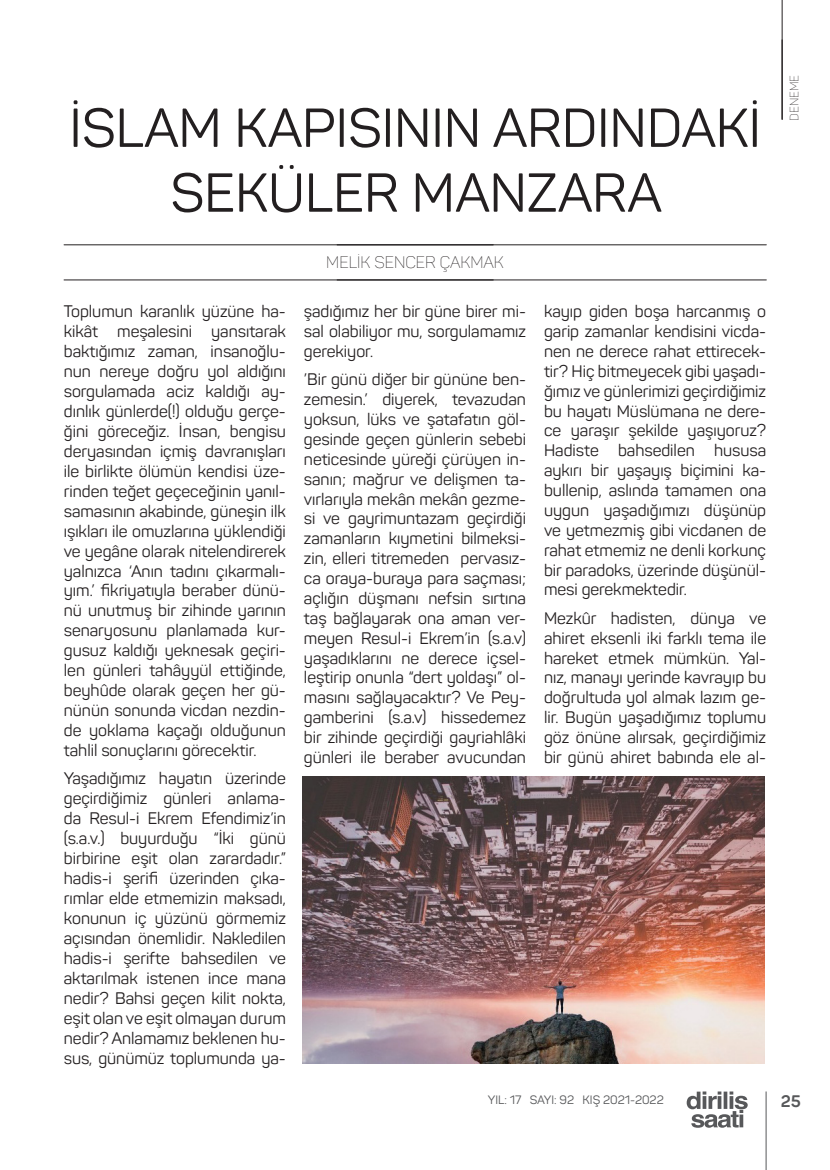
<style>
.page{position:relative;width:830px;height:1170px;background:#fff}
.page>*{position:absolute;margin:0;border:0;box-sizing:border-box;transform-origin:0 0}
.t1{font:54px/64.8px "Panton";color:#231f20;text-align:center}
.t2{font:16.5px/19.8px "Panton";color:#231f20;text-align:justify}
.t3{font:200 16.5px "Panton";color:#231f20}
.t4{font:700 16.5px "Panton";color:#57585a}
.t5{font:12px "Panton";color:#57585a}
.t6{font:200 12px "Panton";color:#231f20}
</style>
<div class="page">
<hr style="left:765px;top:1091px;width:1px;height:78px;background:#57585a">
<svg style="left:686px;top:1091px;width:61px;height:36px"></svg>
<img style="left:302px;top:776px;width:462px;height:287px">
<hr style="left:64px;top:280px;width:702px;height:1px;background:#231f20">
<hr style="left:64px;top:244px;width:702px;height:1px;background:#231f20">
<hr style="left:337px;top:279px;width:156px;height:1px;background:#231f20">
<hr style="left:781px;top:0;width:1px;height:119px;background:#231f20">
<p class="t1" style="left:69px;top:95px;width:692px">İSLAM KAPISININ ARDINDAKİ<br>SEKÜLER MANZARA</p>
<p class="t2" style="left:64px;top:301px;width:223px">Toplumun karanlık yüzüne ha&shy;kikât meşalesini yansıtarak baktığımız zaman, insanoğlu&shy;nun nereye doğru yol aldığını sorgulamada aciz kaldığı ay&shy;dınlık günlerde(!) olduğu gerçe&shy;ğini göreceğiz. İnsan, bengisu deryasından içmiş davranışları ile birlikte ölümün kendisi üze&shy;rinden teğet geçeceğinin yanıl&shy;samasının akabinde, güneşin ilk ışıkları ile omuzlarına yüklendiği ve yegâne olarak nitelendirerek yalnızca ‘Anın tadını çıkarmalı&shy;yım.’ fikriyatıyla beraber dünü&shy;nü unutmuş bir zihinde yarının senaryosunu planlamada kur&shy;gusuz kaldığı yeknesak geçiri&shy;len günleri tahâyyül ettiğinde, beyhûde olarak geçen her gü&shy;nünün sonunda vicdan nezdin&shy;de yoklama kaçağı olduğunun tahlil sonuçlarını görecektir.</p>
<p class="t2" style="left:64px;top:768px;width:223px">Yaşadığımız hayatın üzerinde geçirdiğimiz günleri anlama&shy;da Resul-i Ekrem Efendimiz’in (s.a.v.) buyurduğu “İki günü birbirine eşit olan zarardadır.” hadis-i şerifi üzerinden çıka&shy;rımlar elde etmemizin maksadı, konunun iç yüzünü görmemiz açısından önemlidir. Nakledilen hadis-i şerifte bahsedilen ve aktarılmak istenen ince mana nedir? Bahsi geçen kilit nokta, eşit olan ve eşit olmayan durum nedir? Anlamamız beklenen hu&shy;sus, günümüz toplumunda ya-</p>
<p class="t3" style="left:326px;top:252px;width:179px">MELİK SENCER ÇAKMAK</p>
<p class="t2" style="left:304px;top:301px;width:223px">şadığımız her bir güne birer mi&shy;sal olabiliyor mu, sorgulamamız gerekiyor.</p>
<p class="t2" style="left:304px;top:369px;width:223px">’Bir günü diğer bir gününe ben&shy;zemesin.’ diyerek, tevazudan yoksun, lüks ve şatafatın göl&shy;gesinde geçen günlerin sebebi neticesinde yüreği çürüyen in&shy;sanın; mağrur ve delişmen ta&shy;vırlarıyla mekân mekân gezme&shy;si ve gayrimuntazam geçirdiği zamanların kıymetini bilmeksi&shy;zin, elleri titremeden pervasız&shy;ca oraya-buraya para saçması; açlığın düşmanı nefsin sırtına taş bağlayarak ona aman ver&shy;meyen Resul-i Ekrem’in (s.a.v) yaşadıklarını ne derece içsel&shy;leştirip onunla “dert yoldaşı” ol&shy;masını sağlayacaktır? Ve Pey&shy;gamberini (s.a.v) hissedemez bir zihinde geçirdiği gayriahlâki günleri ile beraber avucundan</p>
<p class="t2" style="left:543px;top:301px;width:223px">kayıp giden boşa harcanmış o garip zamanlar kendisini vicda&shy;nen ne derece rahat ettirecek&shy;tir? Hiç bitmeyecek gibi yaşadı&shy;ğımız ve günlerimizi geçirdiğimiz bu hayatı Müslümana ne dere&shy;ce yaraşır şekilde yaşıyoruz?<br>Hadiste bahsedilen hususa aykırı bir yaşayış biçimini ka&shy;bullenip, aslında tamamen ona uygun yaşadığımızı düşünüp ve yetmezmiş gibi vicdanen de rahat etmemiz ne denli korkunç bir paradoks, üzerinde düşünül&shy;mesi gerekmektedir.</p>
<p class="t2" style="left:543px;top:608px;width:223px">Mezkûr hadisten, dünya ve ahiret eksenli iki farklı tema ile hareket etmek mümkün. Yal&shy;nız, manayı yerinde kavrayıp bu doğrultuda yol almak lazım ge&shy;lir. Bugün yaşadığımız toplumu göz önüne alırsak, geçirdiğimiz bir günü ahiret babında ele al-</p>
<p class="t6" style="left:786px;top:121px;width:47px;rotate:-90deg">DENEME</p>
<p class="t5" style="left:487px;top:1091px;width:177px">YIL: 17 SAYI: 92 KIŞ 2021-2022</p>
<p class="t4" style="left:780px;top:1090px;width:21px">25</p>
</div>
